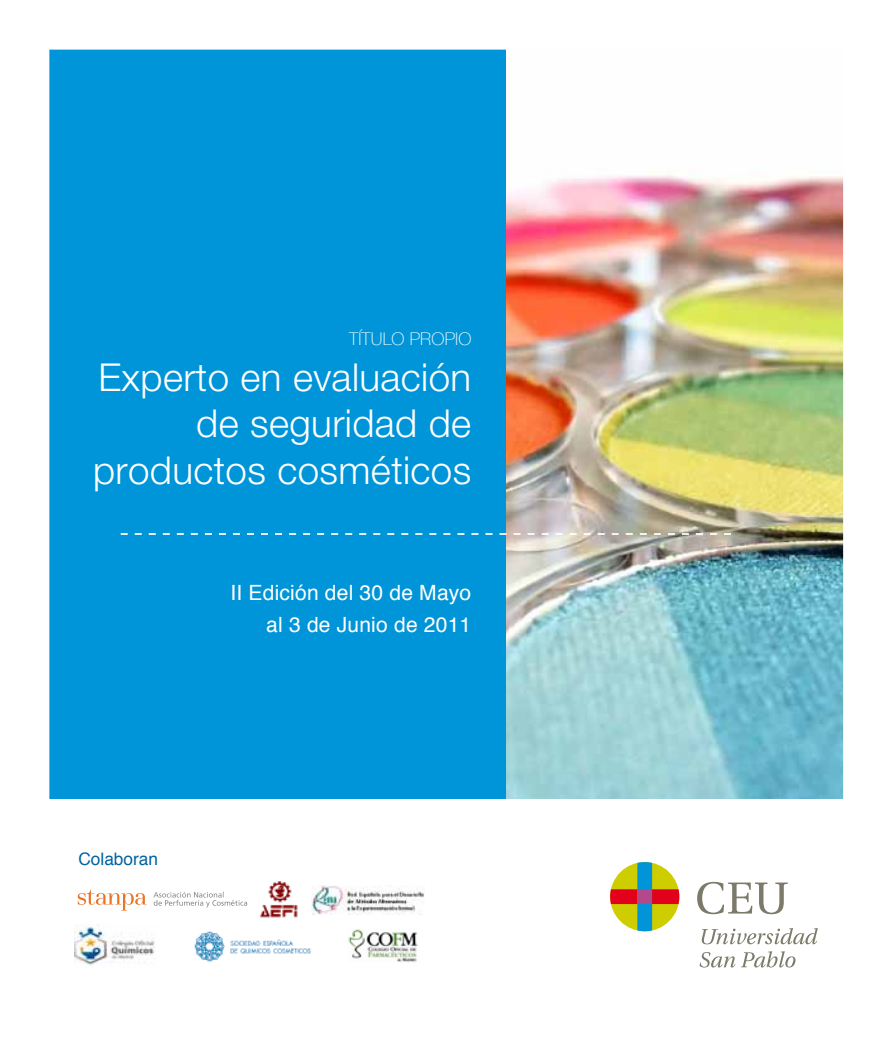
<style>
.page{position:relative;width:893px;height:1042px;background:#fff}
.page>*{position:absolute;margin:0;border:0;box-sizing:border-box;transform-origin:0 0}
.t1{font:300 38.5px/46.2px "Helvetica Neue";letter-spacing:.01em;color:#fff;text-align:right}
.t2{font:21px/31.5px "Helvetica";letter-spacing:.01em;color:#fff;text-align:right}
.t3{font:100 17.5px "Helve Nue";letter-spacing:.01em;color:#fff}
.t4{font:17.32px "Helvetica";color:#0061a1}
</style>
<div class="page">
<img style="left:49px;top:49px;width:795px;height:919px">
<div style="left:610px;top:856px;width:65px;height:65px;background:#fff;border-radius:50%"></div>
<svg style="left:701px;top:928px;width:117px;height:16px"></svg>
<svg style="left:700px;top:952px;width:35px;height:15px"></svg>
<svg style="left:741px;top:951px;width:54px;height:16px"></svg>
<svg style="left:610px;top:862px;width:69px;height:69px"></svg>
<div style="left:637px;top:889px;width:15px;height:15px;background:#b3498a"></div>
<svg style="left:697px;top:882px;width:91px;height:32px"></svg>
<img style="left:346px;top:926px;width:76px;height:40px">
<svg style="left:78px;top:889px;width:69px;height:21px"></svg>
<svg style="left:153px;top:891px;width:94px;height:16px"></svg>
<img style="left:260px;top:881px;width:39px;height:38px">
<img style="left:74px;top:924px;width:84px;height:43px">
<img style="left:191px;top:928px;width:122px;height:36px">
<img style="left:311px;top:885px;width:113px;height:29px">
<p class="t3" style="left:349px;top:328px;width:124px">TÍTULO PROPIO</p>
<p class="t1" style="left:93px;top:353px;width:380px">Experto en evaluación de seguridad de productos cosméticos</p>
<p class="t2" style="left:230px;top:578px;width:242px">II Edición del 30 de Mayo al 3 de Junio de 2011</p>
<p class="t4" style="left:78px;top:845px;width:81px">Colaboran</p>
</div>
